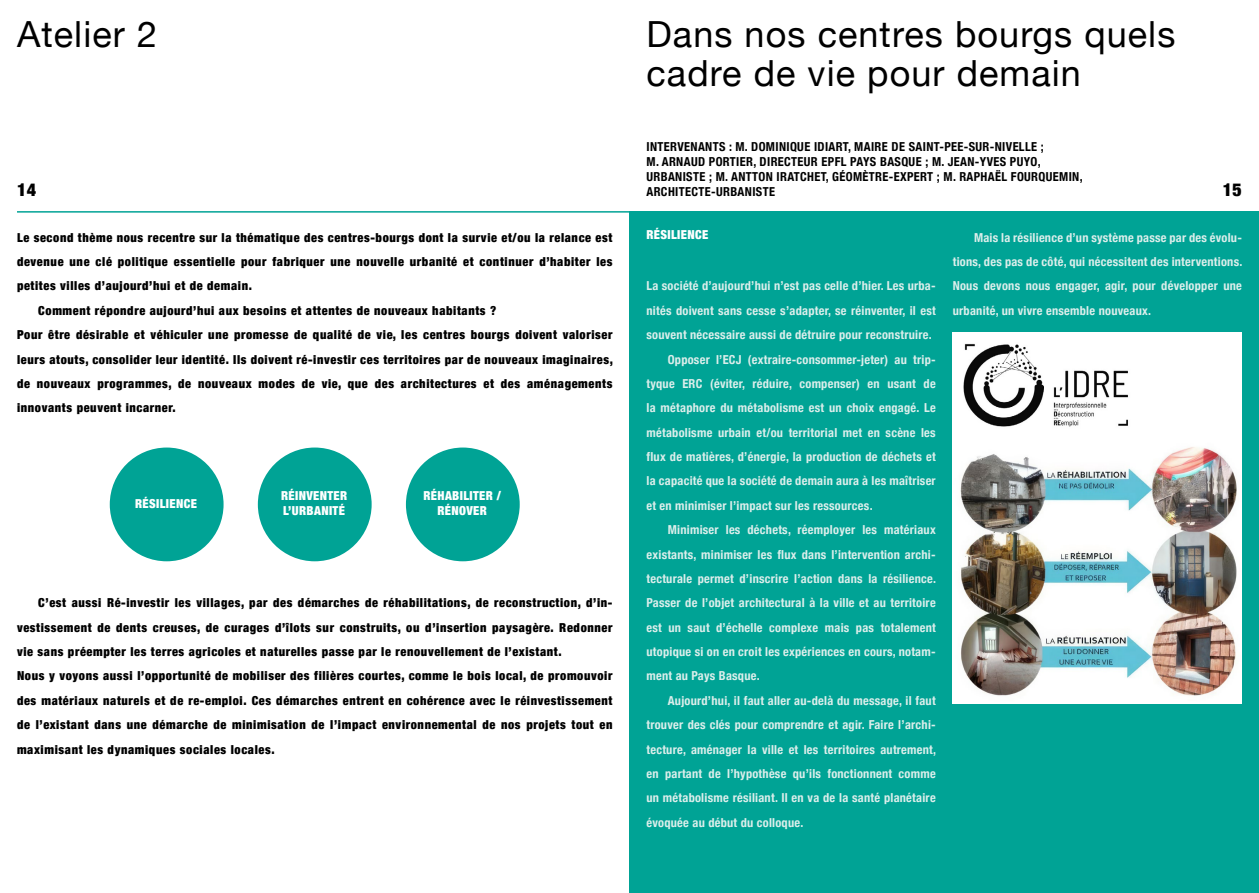
<style>
.page{position:relative;width:1259px;height:893px;background:#fff}
.page>*{position:absolute;margin:0;border:0;box-sizing:border-box;transform-origin:0 0}
.t1{font:36px/39px "Helvetica Neue";letter-spacing:.03em;color:#000}
.t2{font:900 condensed 18px "Helvetica Neue";color:#000}
.t3{font:700 condensed 12.3px/24.5px "Helvetica Neue";letter-spacing:.02em;color:#dbeeeb;text-align:justify}
.t4{font:900 condensed 12.3px/24.5px "Helvetica Neue";letter-spacing:.05em;color:#000}
.t5{font:700 condensed 12.3px/15px "Helvetica Neue";letter-spacing:.03em;color:#000}
.t6{font:900 condensed 12.3px/15px "Helvetica Neue";letter-spacing:.03em;color:#fff;text-align:center}
</style>
<div class="page">
<div style="left:629px;top:211px;width:630px;height:682px;background:#00a395"></div>
<hr style="left:17px;top:211px;width:1225px;height:2px;background:#00a395">
<div style="left:110px;top:448px;width:113px;height:113px;background:#00a395;border-radius:50%"></div>
<div style="left:406px;top:448px;width:114px;height:113px;background:#00a395;border-radius:50%"></div>
<div style="left:258px;top:448px;width:114px;height:113px;background:#00a395;border-radius:50%"></div>
<div style="left:952px;top:332px;width:290px;height:371px;background:#fff"></div>
<img style="left:960px;top:447px;width:277px;height:249px">
<img style="left:963px;top:343px;width:80px;height:84px">
<img style="left:1053px;top:370px;width:75px;height:57px">
<h1 class="t1" style="left:17px;top:17px;width:141px">Atelier 2</h1>
<h1 class="t1" style="left:646px;top:17px;width:530px">Dans nos centres bourgs quels cadre de vie pour demain</h1>
<p class="t5" style="left:646px;top:138px;width:438px">INTERVENANTS : M. DOMINIQUE IDIART, MAIRE DE SAINT-PEE-SUR-NIVELLE ;<br>M. ARNAUD PORTIER, DIRECTEUR EPFL PAYS BASQUE ; M. JEAN-YVES PUYO, URBANISTE ; M. ANTTON IRATCHET, GÉOMÈTRE-EXPERT ; M. RAPHAËL FOURQUEMIN, ARCHITECTE-URBANISTE</p>
<p class="t6" style="left:646px;top:227px;width:63px">RÉSILIENCE</p>
<h2 class="t2" style="left:17px;top:174px;width:21px">14</h2>
<h2 class="t2" style="left:1222px;top:174px;width:21px">15</h2>
<p class="t4" style="left:17px;top:224px;width:597px">Le second thème nous recentre sur la thématique des centres-bourgs dont la survie et/ou la relance est</p>
<p class="t4" style="left:17px;top:249px;width:597px">devenue une clé politique essentielle pour fabriquer une nouvelle urbanité et continuer d’habiter les</p>
<p class="t4" style="left:17px;top:273px;width:236px">petites villes d’aujourd’hui et de demain.</p>
<p class="t4" style="left:38px;top:297px;width:459px">Comment répondre aujourd’hui aux besoins et attentes de nouveaux habitants ?</p>
<p class="t4" style="left:17px;top:322px;width:597px">Pour être désirable et véhiculer une promesse de qualité de vie, les centres bourgs doivent valoriser</p>
<p class="t4" style="left:17px;top:346px;width:597px">leurs atouts, consolider leur identité. Ils doivent ré-investir ces territoires par de nouveaux imaginaires,</p>
<p class="t4" style="left:17px;top:371px;width:597px">de nouveaux programmes, de nouveaux modes de vie, que des architectures et des aménagements</p>
<p class="t4" style="left:17px;top:395px;width:160px">innovants peuvent incarner.</p>
<p class="t3" style="left:952px;top:224px;width:291px;text-indent:21px">Mais la résilience d’un système passe par des évolu&shy;tions, des pas de côté, qui nécessitent des interventions.<br>Nous devons nous engager, agir, pour développer une urbanité, un vivre ensemble nouveaux.</p>
<p class="t3" style="left:646px;top:273px;width:291px">La société d’aujourd’hui n’est pas celle d’hier. Les urba-</p>
<p class="t3" style="left:646px;top:297px;width:291px">nités doivent sans cesse s’adapter, se réinventer, il est</p>
<p class="t3" style="left:646px;top:322px;width:287px">souvent nécessaire aussi de détruire pour reconstruire.</p>
<p class="t3" style="left:668px;top:346px;width:269px">Opposer l’ECJ (extraire-consommer-jeter) au trip-</p>
<p class="t3" style="left:646px;top:370px;width:291px">tyque ERC (éviter, réduire, compenser) en usant de</p>
<p class="t3" style="left:646px;top:395px;width:291px">la métaphore du métabolisme est un choix engagé. Le</p>
<p class="t3" style="left:646px;top:419px;width:291px">métabolisme urbain et/ou territorial met en scène les</p>
<p class="t3" style="left:646px;top:444px;width:291px">flux de matières, d’énergie, la production de déchets et</p>
<p class="t3" style="left:646px;top:468px;width:291px">la capacité que la société de demain aura à les maîtriser</p>
<p class="t3" style="left:646px;top:492px;width:228px">et en minimiser l’impact sur les ressources.</p>
<p class="t3" style="left:668px;top:517px;width:269px">Minimiser les déchets, réemployer les matériaux</p>
<p class="t3" style="left:646px;top:541px;width:291px">existants, minimiser les flux dans l’intervention archi-</p>
<p class="t3" style="left:646px;top:565px;width:291px">tecturale permet d’inscrire l’action dans la résilience.</p>
<p class="t3" style="left:646px;top:590px;width:291px">Passer de l’objet architectural à la ville et au territoire</p>
<p class="t3" style="left:646px;top:614px;width:291px">est un saut d’échelle complexe mais pas totalement</p>
<p class="t3" style="left:646px;top:639px;width:291px">utopique si on en croit les expériences en cours, notam-</p>
<p class="t3" style="left:646px;top:663px;width:115px">ment au Pays Basque.</p>
<p class="t3" style="left:668px;top:687px;width:269px">Aujourd’hui, il faut aller au-delà du message, il faut</p>
<p class="t3" style="left:646px;top:712px;width:291px">trouver des clés pour comprendre et agir. Faire l’archi-</p>
<p class="t3" style="left:646px;top:736px;width:291px">tecture, aménager la ville et les territoires autrement,</p>
<p class="t3" style="left:646px;top:760px;width:291px">en partant de l’hypothèse qu’ils fonctionnent comme</p>
<p class="t3" style="left:646px;top:785px;width:291px">un métabolisme résiliant. Il en va de la santé planétaire</p>
<p class="t3" style="left:646px;top:809px;width:158px">évoquée au début du colloque.</p>
<p class="t6" style="left:135px;top:495px;width:63px">RÉSILIENCE</p>
<p class="t6" style="left:423px;top:488px;width:79px">RÉHABILITER /<br>RÉNOVER</p>
<p class="t6" style="left:281px;top:488px;width:68px;text-align:left">RÉINVENTER<br>L’URBANITÉ</p>
<p class="t4" style="left:17px;top:590px;width:597px;text-indent:21px">C’est aussi Ré-investir les villages, par des démarches de réhabilitations, de reconstruction, d’in&shy;vestissement de dents creuses, de curages d’îlots sur construits, ou d’insertion paysagère. Redonner vie sans préempter les terres agricoles et naturelles passe par le renouvellement de l’existant.<br>Nous y voyons aussi l’opportunité de mobiliser des filières courtes, comme le bois local, de promouvoir des matériaux naturels et de re-emploi. Ces démarches entrent en cohérence avec le réinvestissement de l’existant dans une démarche de minimisation de l’impact environnemental de nos projets tout en maximisant les dynamiques sociales locales.</p>
</div>
